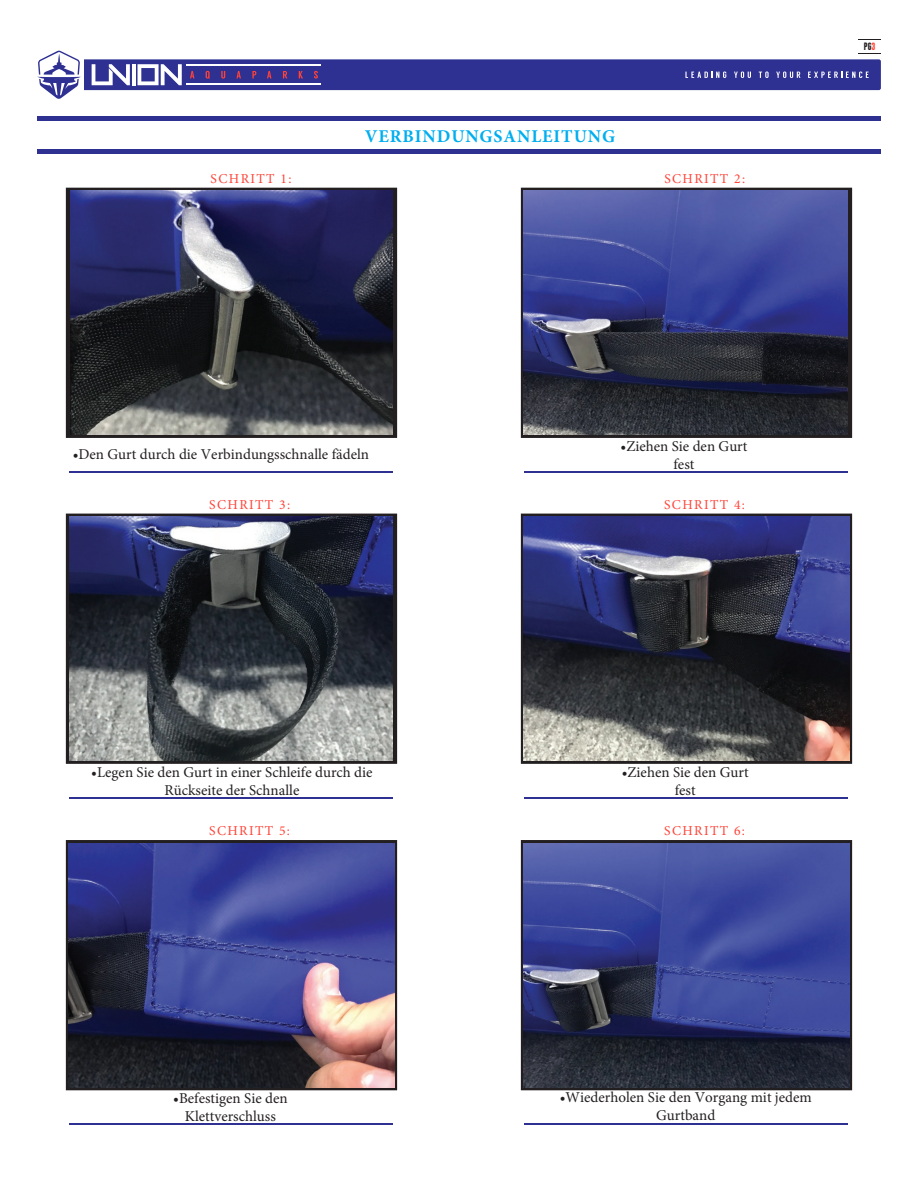
<style>
.page{position:relative;width:918px;height:1188px;background:#fff}
.page>*{position:absolute;margin:0;border:0;box-sizing:border-box;transform-origin:0 0}
.t1{font:700 18px "Minion Pro";letter-spacing:.05em;color:#00aeef}
.t2{font:15px/18px "Minion Pro";color:#231f20;text-align:center}
.t3{font:13.65px "Minion Pro";letter-spacing:.1em;color:#ff4338}
.t4{font:700 10.65px "Franchise";color:#231f20}
.s1{color:#ff4338}
</style>
<div class="page">
<hr style="left:37px;top:149px;width:844px;height:4px;background:#2e3092">
<hr style="left:37px;top:117px;width:844px;height:4px;background:#2e3092">
<hr style="left:70px;top:471px;width:323px;height:2px;background:#2e3092">
<hr style="left:525px;top:471px;width:323px;height:2px;background:#2e3092">
<div style="left:66px;top:188px;width:331px;height:250px;border:6px solid #231f20"></div>
<div style="left:521px;top:188px;width:331px;height:250px;border:6px solid #231f20"></div>
<hr style="left:70px;top:797px;width:323px;height:2px;background:#2e3092">
<hr style="left:525px;top:797px;width:323px;height:2px;background:#2e3092">
<div style="left:66px;top:514px;width:331px;height:250px;border:6px solid #231f20"></div>
<div style="left:521px;top:514px;width:331px;height:250px;border:6px solid #231f20"></div>
<hr style="left:70px;top:1123px;width:323px;height:2px;background:#2e3092">
<hr style="left:525px;top:1123px;width:323px;height:2px;background:#2e3092">
<div style="left:66px;top:840px;width:331px;height:250px;border:6px solid #231f20"></div>
<div style="left:521px;top:840px;width:331px;height:250px;border:6px solid #231f20"></div>
<svg style="left:37px;top:51px;width:844px;height:48px"></svg>
<svg style="left:858px;top:39px;width:23px;height:1px"></svg>
<img style="left:71px;top:191px;width:321px;height:244px">
<img style="left:524px;top:191px;width:323px;height:244px">
<img style="left:69px;top:517px;width:323px;height:244px">
<img style="left:524px;top:517px;width:325px;height:244px">
<img style="left:69px;top:843px;width:325px;height:244px">
<img style="left:524px;top:843px;width:325px;height:244px">
<p class="t3" style="left:211px;top:169px;width:82px">SCHRITT 1:</p>
<p class="t1" style="left:365px;top:123px;width:252px">VERBINDUNGSANLEITUNG</p>
<p class="t3" style="left:664px;top:169px;width:82px">SCHRITT 2:</p>
<p class="t4" style="left:864px;top:41px;width:13px">PG<span class="s1">3</span></p>
<p class="t2" style="left:73px;top:445px;width:298px">•Den Gurt durch die Verbindungsschnalle fädeln</p>
<p class="t2" style="left:621px;top:437px;width:128px">•Ziehen Sie den Gurt fest</p>
<p class="t3" style="left:209px;top:495px;width:82px">SCHRITT 3:</p>
<p class="t3" style="left:664px;top:495px;width:82px">SCHRITT 4:</p>
<p class="t2" style="left:91px;top:763px;width:283px">•Legen Sie den Gurt in einer Schleife durch die<br>Rückseite der Schnalle</p>
<p class="t2" style="left:622px;top:763px;width:128px">•Ziehen Sie den Gurt fest</p>
<p class="t3" style="left:209px;top:822px;width:82px">SCHRITT 5:</p>
<p class="t3" style="left:664px;top:822px;width:82px">SCHRITT 6:</p>
<p class="t2" style="left:173px;top:1089px;width:116px">•Befestigen Sie den<br>Klettverschluss</p>
<p class="t2" style="left:560px;top:1089px;width:253px">•Wiederholen Sie den Vorgang mit jedem<br>Gurtband</p>
</div>
